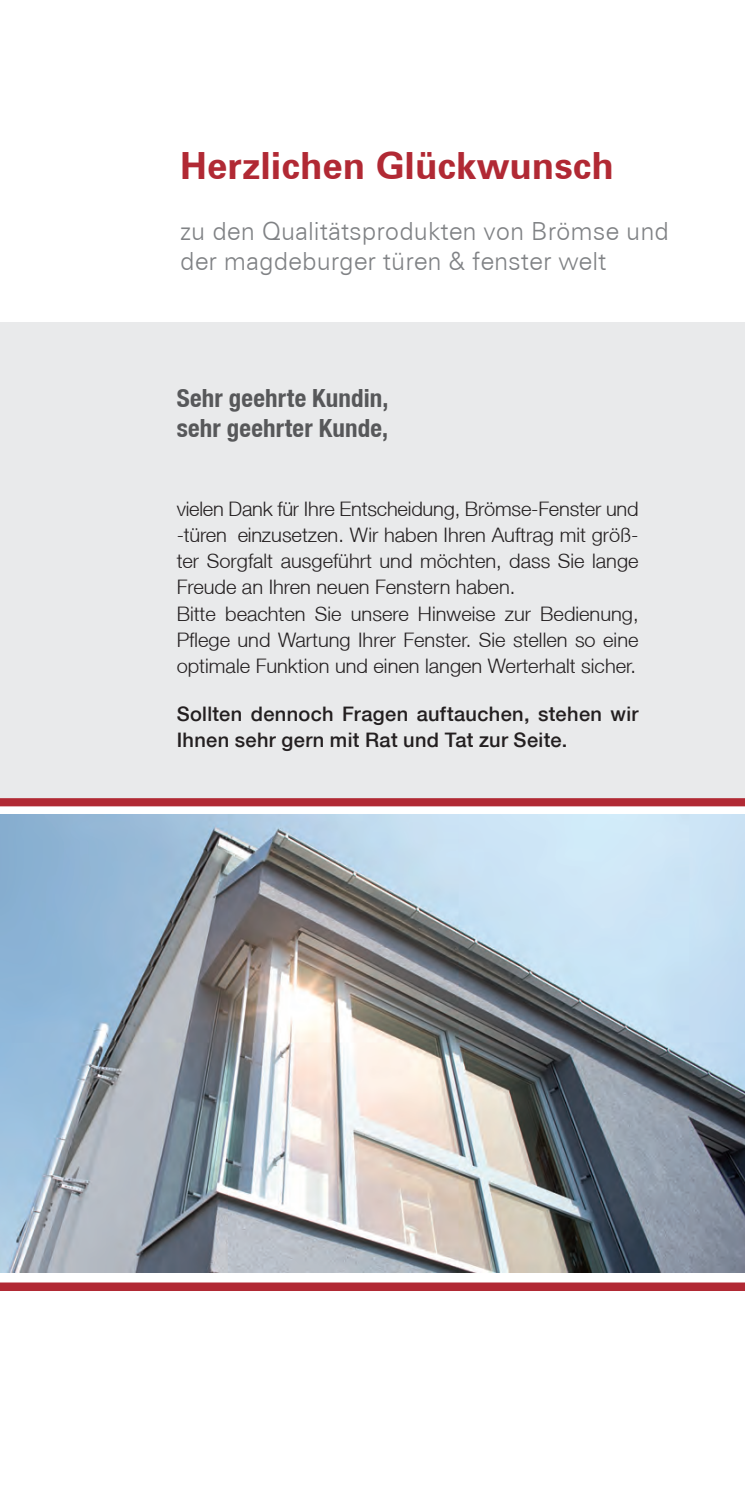
<style>
.page{position:relative;width:745px;height:1489px;background:#fff}
.page>*{position:absolute;margin:0;border:0;box-sizing:border-box;transform-origin:0 0}
.t1{font:700 37.5px "Zurich BT";color:#b12934}
.t2{font:300 25px/30px "Zurich BT";color:#808285}
.t3{font:700 condensed 25px/30px "Helvetica Neue LT";letter-spacing:.01em;color:#57585a}
.t4{font:300 20px/26.2px "Helvetica Neue LT";color:#231f20}
.t5{font:500 20px/26.2px "Helvetica Neue";letter-spacing:.015em;color:#231f20}
.s1{font-family:"Swiss 721 BT"}
</style>
<div class="page">
<div style="left:0;top:322px;width:744px;height:968px;background:#e9eaeb"></div>
<hr style="left:744px;top:1178px;width:1px;height:112px;background:#b12934">
<svg style="left:0;top:798px;width:744px;height:492px;background:#d5999e"></svg>
<img style="left:0;top:814px;width:744px;height:457px">
<h1 class="t1" style="left:180px;top:142px;width:435px">Herzlichen Glückwunsch</h1>
<p class="t2" style="left:180px;top:216px;width:490px">zu den Qualitätsprodukten von Brömse und der magdeburger türen <span class="s1">&amp;</span> fenster welt</p>
<p class="t3" style="left:176px;top:382px;width:213px">Sehr geehrte Kundin, sehr geehrter Kunde,</p>
<p class="t4" style="left:176px;top:495px;width:463px">vielen Dank für Ihre Entscheidung, Brömse-Fenster und -türen einzusetzen. Wir haben Ihren Auftrag mit größ&shy;ter Sorgfalt ausgeführt und möchten, dass Sie lange Freude an Ihren neuen Fenstern haben.<br>Bitte beachten Sie unsere Hinweise zur Bedienung, Pflege und Wartung Ihrer Fenster. Sie stellen so eine optimale Funktion und einen langen Werterhalt sicher.</p>
<p class="t5" style="left:176px;top:700px;width:463px">Sollten dennoch Fragen auftauchen, stehen wir<br>Ihnen sehr gern mit Rat und Tat zur Seite.</p>
</div>
